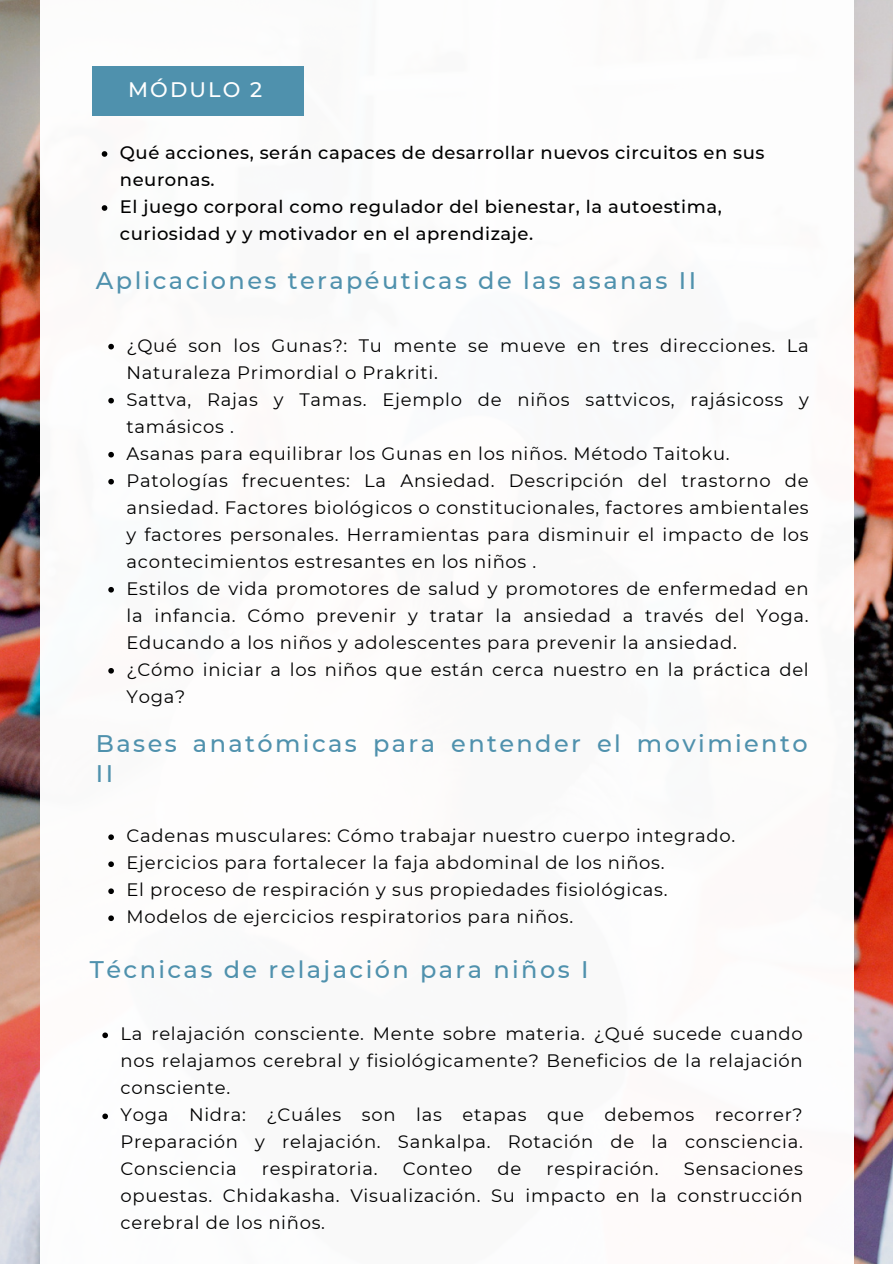
<style>
.page{position:relative;width:893px;height:1264px;background:#fff}
.page>*{position:absolute;margin:0;border:0;box-sizing:border-box;transform-origin:0 0}
.t1{font:500 24px/29.2px "Montserrat";letter-spacing:.1em;color:#4f91ad}
.t2{font:500 21px "Montserrat";letter-spacing:.1em;color:#fff}
.t3{font:18px/27px "Montserrat";letter-spacing:.04em;color:#000;text-align:justify}
.t4{font:500 18px/27px "Montserrat";letter-spacing:.03em;color:#000}
</style>
<div class="page">
<img style="left:0;top:0;width:892px;height:1263px">
<div style="left:40px;top:0;width:813px;height:1263px;background:#fff"></div>
<div style="left:93px;top:66px;width:211px;height:49px;background:#4f91ad"></div>
<svg style="left:108px;top:344px;width:6px;height:5px"></svg>
<svg style="left:108px;top:398px;width:6px;height:5px"></svg>
<svg style="left:108px;top:452px;width:6px;height:5px"></svg>
<svg style="left:108px;top:479px;width:6px;height:5px"></svg>
<svg style="left:108px;top:587px;width:6px;height:5px"></svg>
<svg style="left:108px;top:668px;width:6px;height:5px"></svg>
<svg style="left:108px;top:834px;width:6px;height:6px"></svg>
<svg style="left:108px;top:861px;width:6px;height:6px"></svg>
<svg style="left:108px;top:888px;width:6px;height:6px"></svg>
<svg style="left:108px;top:915px;width:6px;height:6px"></svg>
<svg style="left:102px;top:1032px;width:6px;height:6px"></svg>
<svg style="left:102px;top:1113px;width:6px;height:6px"></svg>
<svg style="left:102px;top:151px;width:5px;height:6px"></svg>
<svg style="left:102px;top:205px;width:5px;height:6px"></svg>
<p class="t2" style="left:128px;top:77px;width:136px">MÓDULO 2</p>
<p class="t4" style="left:120px;top:139px;width:646px">Qué acciones, serán capaces de desarrollar nuevos circuitos en sus neuronas.</p>
<p class="t4" style="left:120px;top:193px;width:603px">El juego corporal como regulador del bienestar, la autoestima, curiosidad y y motivador en el aprendizaje.</p>
<p class="t1" style="left:96px;top:266px;width:601px">Aplicaciones terapéuticas de las asanas II</p>
<p class="t3" style="left:126px;top:332px;width:683px">¿Qué son los Gunas?: Tu mente se mueve en tres direcciones. La<br>Naturaleza Primordial o Prakriti.</p>
<p class="t3" style="left:126px;top:386px;width:683px">Sattva, Rajas y Tamas. Ejemplo de niños sattvicos, rajásicoss y tamásicos .</p>
<p class="t3" style="left:126px;top:440px;width:604px">Asanas para equilibrar los Gunas en los niños. Método Taitoku.</p>
<p class="t3" style="left:126px;top:467px;width:683px">Patologías frecuentes: La Ansiedad. Descripción del trastorno de ansiedad. Factores biológicos o constitucionales, factores ambientales y factores personales. Herramientas para disminuir el impacto de los acontecimientos estresantes en los niños .</p>
<p class="t3" style="left:126px;top:575px;width:683px">Estilos de vida promotores de salud y promotores de enfermedad en la infancia. Cómo prevenir y tratar la ansiedad a través del Yoga.<br>Educando a los niños y adolescentes para prevenir la ansiedad.</p>
<p class="t3" style="left:126px;top:656px;width:683px">¿Cómo iniciar a los niños que están cerca nuestro en la práctica del<br>Yoga?</p>
<p class="t1" style="left:96px;top:729px;width:713px">Bases anatómicas para entender el movimiento<br>II</p>
<p class="t3" style="left:126px;top:822px;width:610px">Cadenas musculares: Cómo trabajar nuestro cuerpo integrado.</p>
<p class="t3" style="left:126px;top:849px;width:539px">Ejercicios para fortalecer la faja abdominal de los niños.</p>
<p class="t3" style="left:126px;top:876px;width:542px">El proceso de respiración y sus propiedades fisiológicas.</p>
<p class="t3" style="left:126px;top:903px;width:448px">Modelos de ejercicios respiratorios para niños.</p>
<p class="t1" style="left:90px;top:954px;width:500px">Técnicas de relajación para niños I</p>
<p class="t3" style="left:121px;top:1020px;width:683px">La relajación consciente. Mente sobre materia. ¿Qué sucede cuando nos relajamos cerebral y fisiológicamente? Beneficios de la relajación consciente.</p>
<p class="t3" style="left:121px;top:1101px;width:683px">Yoga Nidra: ¿Cuáles son las etapas que debemos recorrer?<br>Preparación y relajación. Sankalpa. Rotación de la consciencia.<br>Consciencia</p>
<p class="t3" style="left:121px;top:1155px;width:683px;text-indent:563px">Sensaciones opuestas. Chidakasha. Visualización. Su impacto en la construcción cerebral de los niños.</p>
<p class="t3" style="left:262px;top:1155px;width:117px">respiratoria.</p>
<p class="t3" style="left:403px;top:1155px;width:71px">Conteo</p>
<p class="t3" style="left:497px;top:1155px;width:25px">de</p>
<p class="t3" style="left:546px;top:1155px;width:113px">respiración.</p>
</div>
